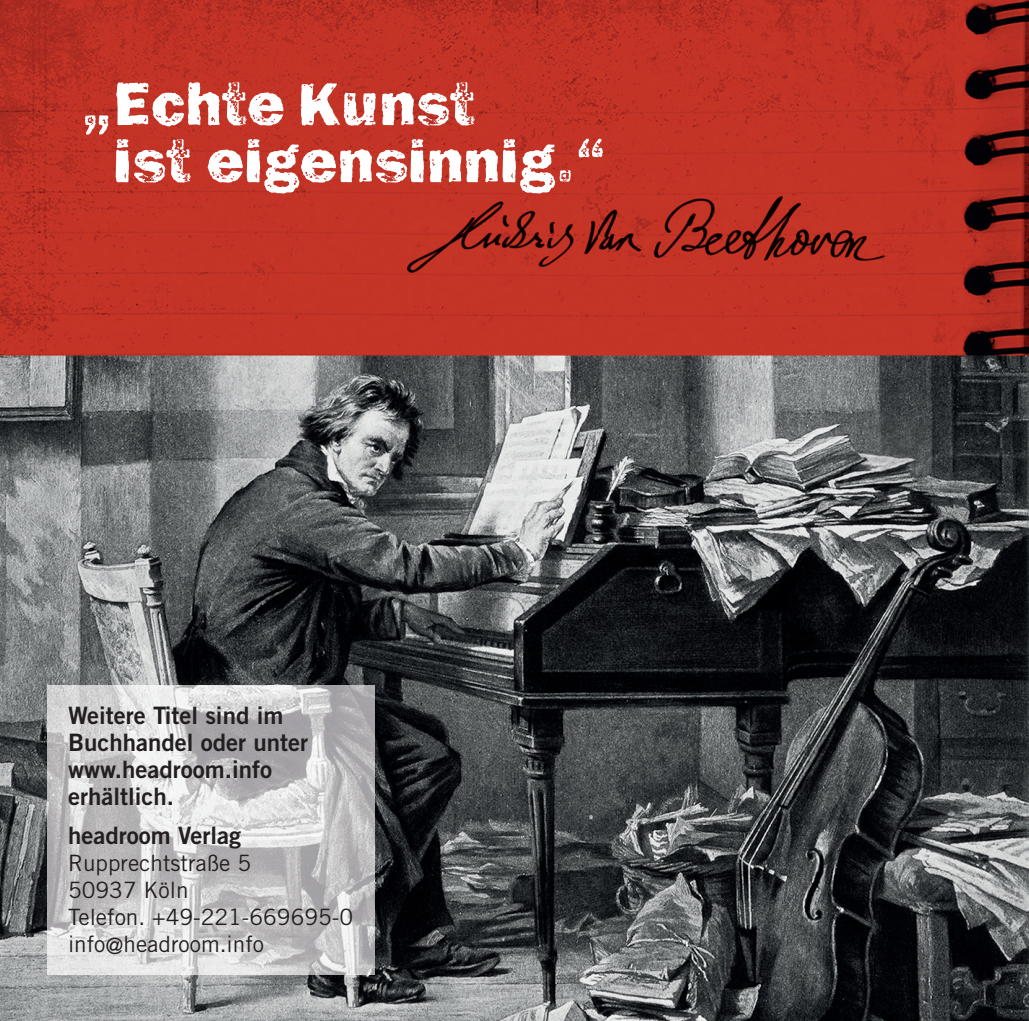
<style>
.page{position:relative;width:1029px;height:1021px;background:#fff}
.page>*{position:absolute;margin:0;border:0;box-sizing:border-box;transform-origin:0 0}
.t1{font:63px/57px "Frankie";color:#fff}
.t2{font:24px/27px "Trade Gothic LT Std Bd 2";color:#231f20}
.t3{font:22.5px/27px "Trade Gothic LT Std";color:#231f20}
</style>
<div class="page">
<img style="left:0;top:0;width:720px;height:714px">
<img style="left:720px;top:0;width:309px;height:1020px">
<img style="left:0;top:714px;width:101px;height:306px">
<img style="left:309px;top:714px;width:412px;height:306px">
<img style="left:101px;top:974px;width:208px;height:46px">
<img style="left:48px;top:685px;width:326px;height:289px">
<img style="left:407px;top:197px;width:477px;height:75px">
<h1 class="t1" style="left:113px;top:74px;width:495px;text-indent:-32px">„Echte Kunst<br>ist eigensinnig.“</h1>
<p class="t2" style="left:68px;top:701px;width:242px">Weitere Titel sind im<br>Buchhandel oder unter www.headroom.info erhältlich.</p>
<p class="t2" style="left:68px;top:821px;width:175px">headroom Verlag</p>
<p class="t3" style="left:68px;top:848px;width:287px">Rupprechtstraße 5<br>50937 Köln<br>Telefon. +49-221-669695-0 info@headroom.info</p>
</div>
